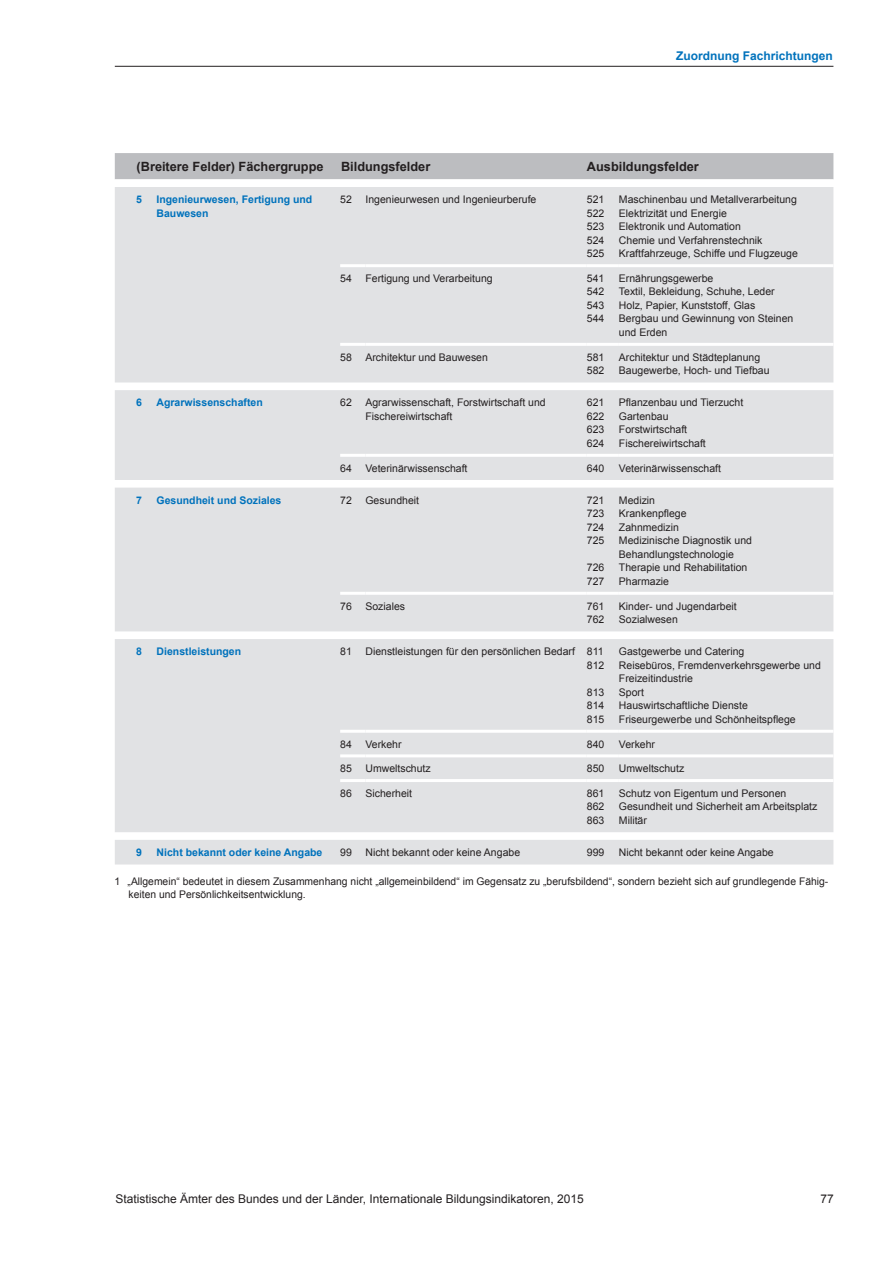
<style>
.page{position:relative;width:893px;height:1263px;background:#fff}
.page>*{position:absolute;margin:0;border:0;box-sizing:border-box;transform-origin:0 0}
.t1{font:700 12.75px "Arial";color:#231f20}
.t2{font:12px "Arial";color:#231f20}
.t3{font:700 12px "Arial";color:#0072bc}
.t4{font:10.5px/13.5px "Arial";color:#231f20}
.t5{font:700 10.5px/13.5px "Arial";color:#0072bc}
</style>
<div class="page">
<hr style="left:115px;top:66px;width:718px;height:1px;background:#231f20">
<div style="left:115px;top:153px;width:718px;height:26px;background:#bcbdc0"></div>
<div style="left:115px;top:187px;width:718px;height:677px;background:#e1e2e4"></div>
<hr style="left:340px;top:264px;width:25px;height:3px;background:#fff">
<hr style="left:365px;top:264px;width:222px;height:3px;background:#fff">
<hr style="left:587px;top:264px;width:32px;height:3px;background:#fff">
<hr style="left:619px;top:264px;width:214px;height:3px;background:#fff">
<hr style="left:340px;top:343px;width:25px;height:3px;background:#fff">
<hr style="left:365px;top:343px;width:222px;height:3px;background:#fff">
<hr style="left:587px;top:343px;width:32px;height:3px;background:#fff">
<hr style="left:619px;top:343px;width:214px;height:3px;background:#fff">
<hr style="left:340px;top:454px;width:25px;height:3px;background:#fff">
<hr style="left:365px;top:454px;width:222px;height:3px;background:#fff">
<hr style="left:587px;top:454px;width:32px;height:3px;background:#fff">
<hr style="left:619px;top:454px;width:214px;height:3px;background:#fff">
<hr style="left:340px;top:730px;width:25px;height:3px;background:#fff">
<hr style="left:365px;top:730px;width:222px;height:3px;background:#fff">
<hr style="left:587px;top:730px;width:32px;height:3px;background:#fff">
<hr style="left:619px;top:730px;width:214px;height:3px;background:#fff">
<hr style="left:340px;top:754px;width:25px;height:3px;background:#fff">
<hr style="left:365px;top:754px;width:222px;height:3px;background:#fff">
<hr style="left:587px;top:754px;width:32px;height:3px;background:#fff">
<hr style="left:619px;top:754px;width:214px;height:3px;background:#fff">
<hr style="left:340px;top:779px;width:25px;height:3px;background:#fff">
<hr style="left:365px;top:779px;width:222px;height:3px;background:#fff">
<hr style="left:587px;top:779px;width:32px;height:3px;background:#fff">
<hr style="left:619px;top:779px;width:214px;height:3px;background:#fff">
<hr style="left:340px;top:592px;width:25px;height:3px;background:#fff">
<hr style="left:365px;top:592px;width:222px;height:3px;background:#fff">
<hr style="left:587px;top:592px;width:32px;height:3px;background:#fff">
<hr style="left:619px;top:592px;width:214px;height:3px;background:#fff">
<p class="t3" style="left:676px;top:48px;width:158px">Zuordnung Fachrichtungen</p>
<p class="t1" style="left:137px;top:158px;width:189px">(Breitere Felder) Fächergruppe</p>
<p class="t1" style="left:341px;top:158px;width:91px">Bildungsfelder</p>
<p class="t1" style="left:587px;top:158px;width:113px">Ausbildungsfelder</p>
<p class="t5" style="left:136px;top:193px;width:7px">5</p>
<p class="t5" style="left:157px;top:193px;width:157px">Ingenieurwesen, Fertigung und<br>Bauwesen</p>
<p class="t4" style="left:340px;top:193px;width:13px">52</p>
<p class="t4" style="left:365px;top:193px;width:173px">Ingenieurwesen und Ingenieurberufe</p>
<p class="t4" style="left:587px;top:193px;width:19px;text-align:justify">521<br>522<br>523<br>524<br>525</p>
<p class="t4" style="left:619px;top:193px;width:180px">Maschinenbau und Metallverarbeitung<br>Elektrizität und Energie<br>Elektronik und Automation<br>Chemie und Verfahrenstechnik<br>Kraftfahrzeuge, Schiffe und Flugzeuge</p>
<p class="t4" style="left:340px;top:272px;width:13px">54</p>
<p class="t4" style="left:365px;top:272px;width:129px">Fertigung und Verarbeitung</p>
<p class="t4" style="left:587px;top:272px;width:19px;text-align:justify">541<br>542<br>543<br>544</p>
<p class="t4" style="left:619px;top:272px;width:176px">Ernährungsgewerbe<br>Textil, Bekleidung, Schuhe, Leder<br>Holz, Papier, Kunststoff, Glas<br>Bergbau und Gewinnung von Steinen und Erden</p>
<p class="t4" style="left:340px;top:350px;width:13px">58</p>
<p class="t4" style="left:365px;top:350px;width:124px">Architektur und Bauwesen</p>
<p class="t4" style="left:587px;top:350px;width:19px">581<br>582</p>
<p class="t4" style="left:619px;top:350px;width:152px">Architektur und Städteplanung<br>Baugewerbe, Hoch- und Tiefbau</p>
<p class="t5" style="left:136px;top:396px;width:7px">6</p>
<p class="t5" style="left:157px;top:396px;width:108px">Agrarwissenschaften</p>
<p class="t4" style="left:340px;top:396px;width:13px">62</p>
<p class="t4" style="left:365px;top:396px;width:182px">Agrarwissenschaft, Forstwirtschaft und<br>Fischereiwirtschaft</p>
<p class="t4" style="left:587px;top:396px;width:19px;text-align:justify">621<br>622<br>623<br>624</p>
<p class="t4" style="left:619px;top:396px;width:126px">Pflanzenbau und Tierzucht<br>Gartenbau<br>Forstwirtschaft<br>Fischereiwirtschaft</p>
<p class="t4" style="left:340px;top:461px;width:13px">64</p>
<p class="t4" style="left:365px;top:461px;width:104px">Veterinärwissenschaft</p>
<p class="t4" style="left:587px;top:461px;width:19px">640</p>
<p class="t4" style="left:619px;top:461px;width:104px">Veterinärwissenschaft</p>
<p class="t5" style="left:136px;top:494px;width:7px">7</p>
<p class="t5" style="left:157px;top:494px;width:126px">Gesundheit und Soziales</p>
<p class="t4" style="left:340px;top:493px;width:13px">72</p>
<p class="t4" style="left:365px;top:493px;width:55px">Gesundheit</p>
<p class="t4" style="left:587px;top:493px;width:19px;text-align:justify">721<br>723<br>724<br>725</p>
<p class="t4" style="left:587px;top:561px;width:19px">726<br>727</p>
<p class="t4" style="left:619px;top:493px;width:135px">Medizin<br>Krankenpflege<br>Zahnmedizin<br>Medizinische Diagnostik und<br>Behandlungstechnologie<br>Therapie und Rehabilitation<br>Pharmazie</p>
<p class="t4" style="left:340px;top:599px;width:13px">76</p>
<p class="t4" style="left:365px;top:599px;width:41px">Soziales</p>
<p class="t4" style="left:587px;top:599px;width:19px">761<br>762</p>
<p class="t4" style="left:619px;top:599px;width:119px">Kinder- und Jugendarbeit<br>Sozialwesen</p>
<p class="t5" style="left:136px;top:645px;width:7px">8</p>
<p class="t5" style="left:157px;top:645px;width:86px">Dienstleistungen</p>
<p class="t4" style="left:340px;top:645px;width:13px">81</p>
<p class="t4" style="left:365px;top:645px;width:240px;text-align:right">Dienstleistungen für den persönlichen Bedarf 811<br>812</p>
<p class="t4" style="left:587px;top:685px;width:19px;text-align:justify">813<br>814<br>815</p>
<p class="t4" style="left:619px;top:645px;width:203px">Gastgewerbe und Catering<br>Reisebüros, Fremdenverkehrsgewerbe und<br>Freizeitindustrie<br>Sport<br>Hauswirtschaftliche Dienste<br>Friseurgewerbe und Schönheitspflege</p>
<p class="t4" style="left:340px;top:737px;width:13px">84</p>
<p class="t4" style="left:365px;top:737px;width:38px">Verkehr</p>
<p class="t4" style="left:587px;top:737px;width:19px">840</p>
<p class="t4" style="left:619px;top:737px;width:38px">Verkehr</p>
<p class="t4" style="left:340px;top:762px;width:13px">85</p>
<p class="t4" style="left:365px;top:762px;width:67px">Umweltschutz</p>
<p class="t4" style="left:587px;top:762px;width:19px">850</p>
<p class="t4" style="left:619px;top:762px;width:67px">Umweltschutz</p>
<p class="t4" style="left:340px;top:786px;width:13px">86</p>
<p class="t4" style="left:365px;top:786px;width:48px">Sicherheit</p>
<p class="t4" style="left:587px;top:786px;width:19px;text-align:justify">861<br>862<br>863</p>
<p class="t4" style="left:619px;top:786px;width:200px">Schutz von Eigentum und Personen<br>Gesundheit und Sicherheit am Arbeitsplatz<br>Militär</p>
<p class="t5" style="left:136px;top:846px;width:7px">9</p>
<p class="t5" style="left:157px;top:846px;width:167px">Nicht bekannt oder keine Angabe</p>
<p class="t4" style="left:340px;top:846px;width:13px">99</p>
<p class="t4" style="left:365px;top:846px;width:156px">Nicht bekannt oder keine Angabe</p>
<p class="t4" style="left:587px;top:846px;width:19px">999</p>
<p class="t4" style="left:619px;top:846px;width:156px">Nicht bekannt oder keine Angabe</p>
<p class="t4" style="left:129px;top:874px;width:700px;text-indent:-14px">1 „Allgemein“ bedeutet in diesem Zusammenhang nicht „allgemeinbildend“ im Gegensatz zu „berufsbildend“, sondern bezieht sich auf grundlegende Fähig&shy;keiten und Persönlichkeitsentwicklung.</p>
<p class="t2" style="left:115px;top:1191px;width:470px">Statistische Ämter des Bundes und der Länder, Internationale Bildungsindikatoren, 2015</p>
<p class="t2" style="left:820px;top:1191px;width:15px">77</p>
</div>
